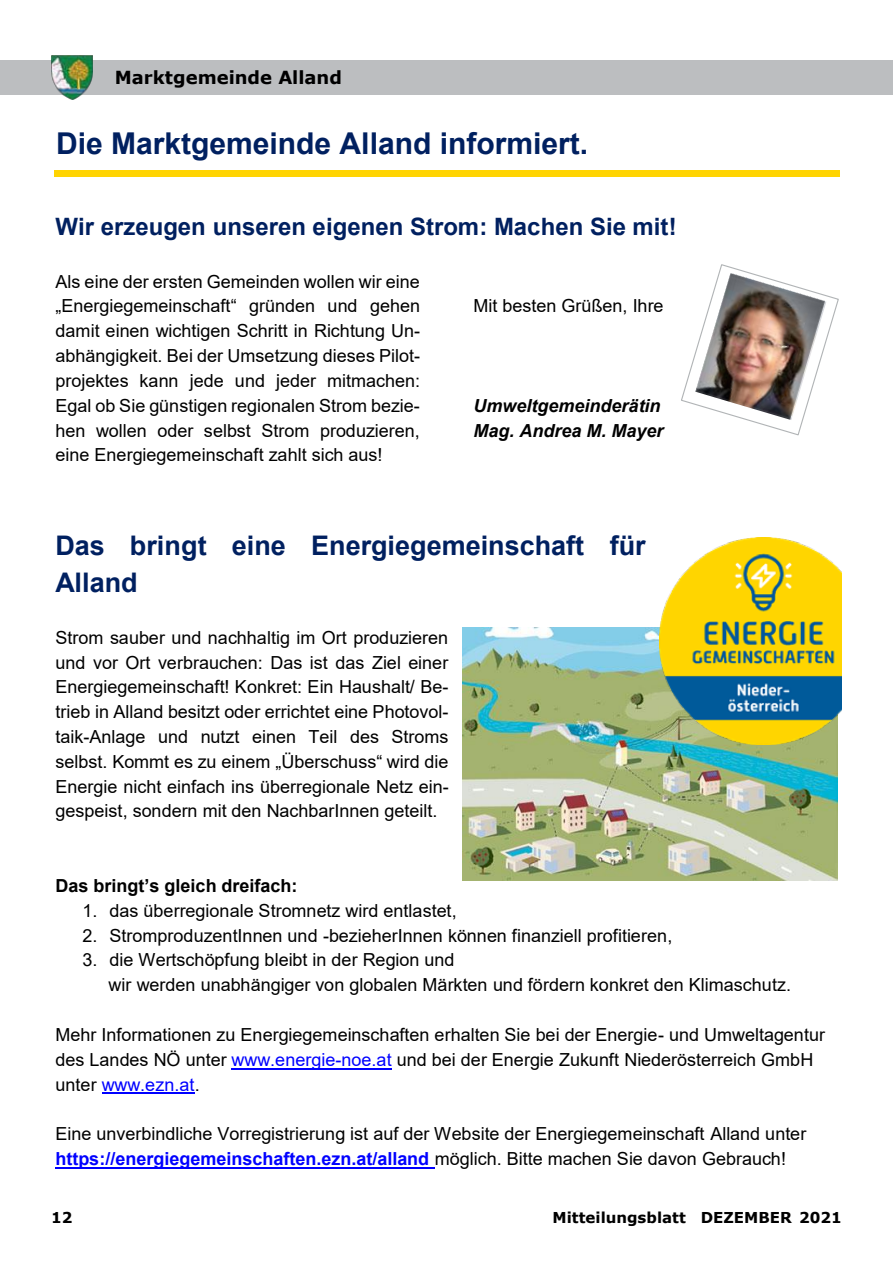
<style>
.page{position:relative;width:893px;height:1263px;background:#fff}
.page>*{position:absolute;margin:0;border:0;box-sizing:border-box;transform-origin:0 0}
.t1{font:700 30px "Arial";color:#002060}
.t2{font:700 27px/37.2px "Arial";color:#002060}
.t3{font:700 24px "Arial";color:#002060}
.t4{font:18px/24.9px "Arial";color:#000}
.t5{font:italic 700 18px/24.9px "Arial";color:#000}
.t6{font:700 18px "Arial";color:#000}
.t7{font:700 18px "Verdana";color:#000}
.t8{font:700 15px "Verdana";color:#000}
.s1{color:#00f}
.s2{font-weight:700;color:#00f}
</style>
<div class="page">
<div style="left:0;top:61px;width:893px;height:34px;background:#bcbec0"></div>
<img style="left:51px;top:56px;width:41px;height:43px">
<div style="left:55px;top:171px;width:784px;height:5px;background:#ffd402"></div>
<hr style="left:232px;top:1068px;width:160px;height:1px;background:#00f">
<hr style="left:102px;top:1093px;width:93px;height:1px;background:#00f">
<hr style="left:55px;top:1167px;width:380px;height:2px;background:#00f">
<img style="left:462px;top:627px;width:375px;height:253px">
<img style="left:659px;top:537px;width:183px;height:208px">
<img style="left:681px;top:264px;width:158px;height:172px">
<p class="t7" style="left:115px;top:65px;width:229px">Marktgemeinde Alland</p>
<h1 class="t1" style="left:56px;top:123px;width:534px">Die Marktgemeinde Alland informiert.</h1>
<h3 class="t3" style="left:55px;top:210px;width:623px">Wir erzeugen unseren eigenen Strom: Machen Sie mit!</h3>
<p class="t4" style="left:55px;top:269px;width:366px;text-align:justify">Als eine der ersten Gemeinden wollen wir eine „Energiegemeinschaft“ gründen und gehen damit einen wichtigen Schritt in Richtung Un&shy;abhängigkeit. Bei der Umsetzung dieses Pilot&shy;projektes kann jede und jeder mitmachen:<br>Egal ob Sie günstigen regionalen Strom bezie&shy;hen wollen oder selbst Strom produzieren, eine Energiegemeinschaft zahlt sich aus!</p>
<p class="t4" style="left:473px;top:293px;width:192px">Mit besten Grüßen, Ihre</p>
<p class="t5" style="left:473px;top:393px;width:191px">Umweltgemeinderätin<br>Mag. Andrea M. Mayer</p>
<h2 class="t2" style="left:55px;top:527px;width:592px">Das bringt eine Energiegemeinschaft für<br>Alland</h2>
<p class="t4" style="left:55px;top:625px;width:395px;text-align:justify">Strom sauber und nachhaltig im Ort produzieren und vor Ort verbrauchen: Das ist das Ziel einer Energiegemeinschaft! Konkret: Ein Haushalt/ Be&shy;trieb in Alland besitzt oder errichtet eine Photovol&shy;taik-Anlage und nutzt einen Teil des Stroms selbst. Kommt es zu einem „Überschuss“ wird die Energie nicht einfach ins überregionale Netz ein&shy;gespeist, sondern mit den NachbarInnen geteilt.</p>
<p class="t6" style="left:55px;top:873px;width:243px">Das bringt’s gleich dreifach:</p>
<p class="t4" style="left:82px;top:898px;width:376px">1. das überregionale Stromnetz wird entlastet,</p>
<p class="t4" style="left:82px;top:923px;width:591px">2. StromproduzentInnen und -bezieherInnen können finanziell profitieren,</p>
<p class="t4" style="left:109px;top:947px;width:684px;text-indent:-26px">3. die Wertschöpfung bleibt in der Region und<br>wir werden unabhängiger von globalen Märkten und fördern konkret den Klimaschutz.</p>
<p class="t4" style="left:55px;top:1022px;width:771px">Mehr Informationen zu Energiegemeinschaften erhalten Sie bei der Energie- und Umweltagentur des Landes NÖ unter <span class="s1">www.energie-noe.at</span> und bei der Energie Zukunft Niederösterreich GmbH unter <span class="s1">www.ezn.at</span>.</p>
<p class="t4" style="left:55px;top:1121px;width:752px">Eine unverbindliche Vorregistrierung ist auf der Website der Energiegemeinschaft Alland unter <span class="s2">https://energiegemeinschaften.ezn.at/alland</span> möglich. Bitte machen Sie davon Gebrauch!</p>
<p class="t8" style="left:51px;top:1206px;width:23px">12</p>
<p class="t8" style="left:553px;top:1206px;width:291px">Mitteilungsblatt DEZEMBER 2021</p>
</div>
